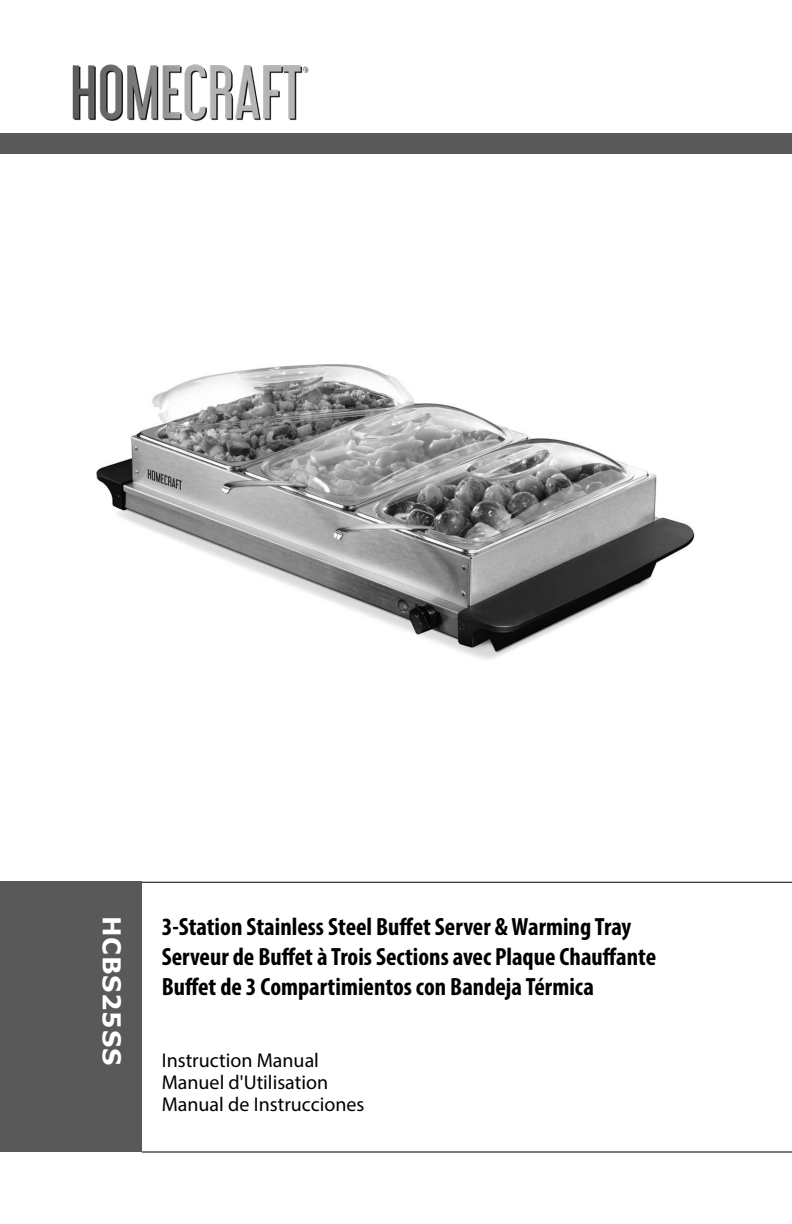
<style>
.page{position:relative;width:792px;height:1224px;background:#fff}
.page>*{position:absolute;margin:0;border:0;box-sizing:border-box;transform-origin:0 0}
.t1{font:700 condensed 25px "Myriad Pro";color:#000}
.No_Style__Don_t_Use{font:700 24.4px "Verdana";letter-spacing:.03em;color:#fff}
.t2{font:20px/22px "Myriad Pro";color:#000}
</style>
<div class="page">
<hr style="left:142px;top:882px;width:650px;height:1px;background:#000">
<hr style="left:142px;top:1152px;width:650px;height:1px;background:#000">
<div style="left:0;top:881px;width:142px;height:271px;background:#595959"></div>
<div style="left:0;top:133px;width:792px;height:20px;background:#595959"></div>
<img style="left:72px;top:64px;width:237px;height:57px">
<img style="left:96px;top:364px;width:599px;height:296px">
<p class="No_Style__Don_t_Use" style="left:129px;top:916px;width:151px;rotate:90deg">HCBS25SS</p>
<p class="t1" style="left:162px;top:911px;width:471px">3-Station Stainless Steel Buffet Server &amp; Warming Tray</p>
<p class="t1" style="left:162px;top:941px;width:496px">Serveur de Buffet à Trois Sections avec Plaque Chauffante</p>
<p class="t1" style="left:162px;top:971px;width:434px">Buffet de 3 Compartimientos con Bandeja Térmica</p>
<p class="t2" style="left:162px;top:1049px;width:204px">Instruction Manual<br>Manuel d'Utilisation<br>Manual de Instrucciones</p>
</div>
